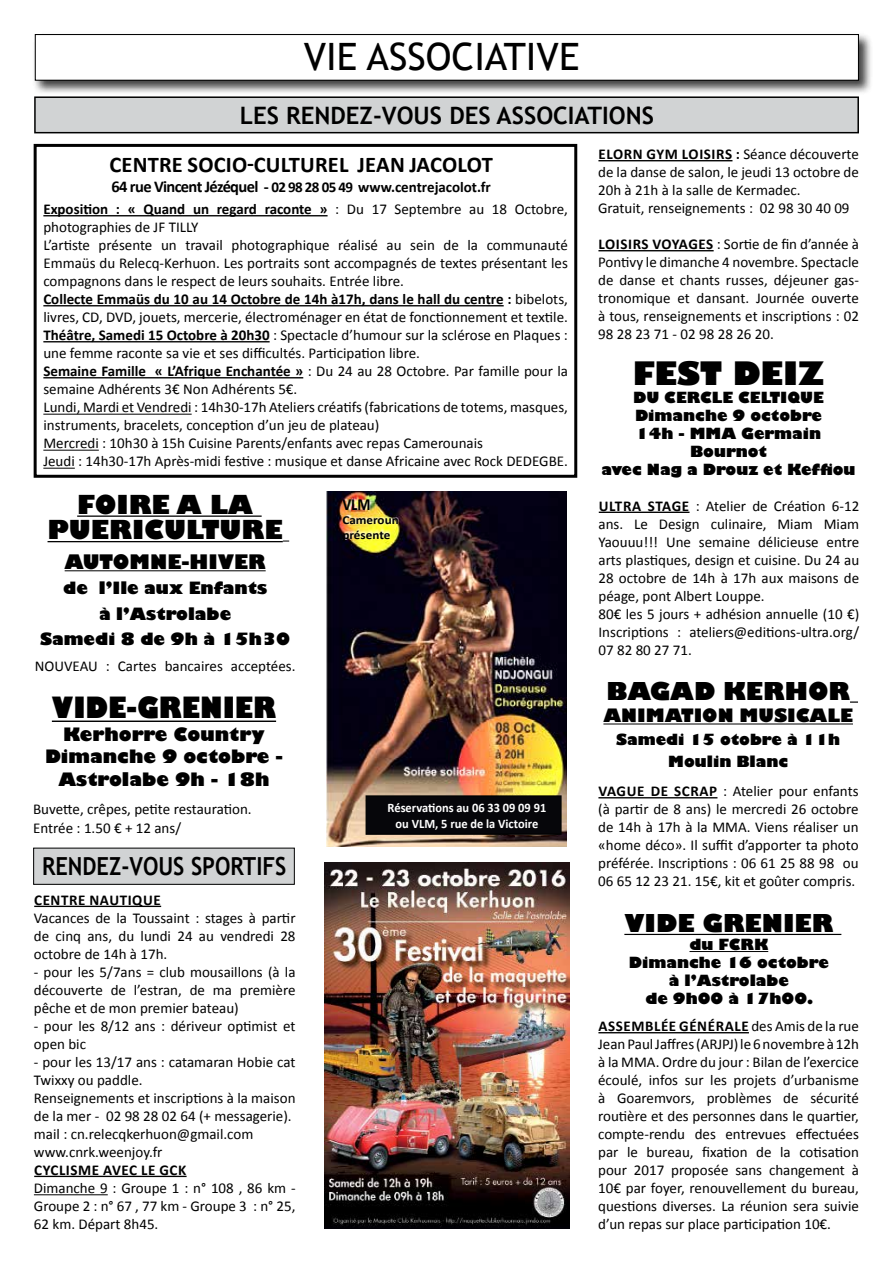
<style>
.page{position:relative;width:893px;height:1263px;background:#fff}
.page>*{position:absolute;margin:0;border:0;box-sizing:border-box;transform-origin:0 0}
.t1{font:37.65px "Trebuchet MS";color:#000}
.t2{font:800 31.5px "Gill Sans";color:#000}
.t3{font:800 28.5px "Gill Sans";color:#000;scale:.89 1}
.t4{font:800 25.5px "Gill Sans";color:#000}
.t5{font:700 24.9px "Trebuchet MS";color:#000;scale:.88 1}
.t6{font:700 24px "Trebuchet MS";color:#000}
.t7{font:800 24px "Gill Sans";color:#000}
.t8{font:700 22.5px "Calibri";letter-spacing:.01em;color:#000}
.t9{font:800 19.5px "Gill Sans";color:#000}
.t10{font:800 18px/22.5px "Gill Sans";color:#000;text-align:center}
.t11{font:700 17.1px "Calibri";color:#000;scale:.88 1}
.t12{font:800 16.5px/25.5px "Gill Sans";color:#000;text-align:center}
.t13{font:15px/18px "Calibri";color:#000}
.t14{font:800 15px/18px "Gill Sans";color:#000;text-align:center}
.t15{font:700 15px "Calibri";letter-spacing:.04em;color:#000}
.t16{font:700 13.05px/15.6px "Calibri";color:#fff;text-align:center;scale:.96 1}
.t17{font:700 12.15px/14.7px "Calibri";color:#000;scale:1.07 1}
.s1{font-size:16.5px}
.s2{font-weight:700}
</style>
<div class="page">
<div style="left:35px;top:97px;width:823px;height:36px;background:#d1d3d4"></div>
<div style="left:34px;top:96px;width:825px;height:37px;border:2px solid #000"></div>
<div style="left:33px;top:32px;width:840px;height:63px;background:#000;opacity:.75"></div>
<div style="left:35px;top:35px;width:823px;height:45px;background:#fff"></div>
<div style="left:35px;top:34px;width:824px;height:47px;border:1px solid #000"></div>
<div style="left:34px;top:848px;width:260px;height:36px;background:#d1d3d4"></div>
<div style="left:33px;top:848px;width:262px;height:37px;border:1px solid #000"></div>
<div style="left:34px;top:144px;width:543px;height:334px;border:3px solid #000"></div>
<hr style="left:77px;top:515px;width:185px;height:2px;background:#000">
<hr style="left:48px;top:541px;width:235px;height:1px;background:#000">
<hr style="left:65px;top:570px;width:201px;height:1px;background:#000">
<hr style="left:52px;top:720px;width:224px;height:2px;background:#000">
<img style="left:325px;top:862px;width:244px;height:367px">
<hr style="left:598px;top:160px;width:134px;height:1px;background:#000">
<hr style="left:598px;top:250px;width:116px;height:1px;background:#000">
<img style="left:327px;top:492px;width:240px;height:355px">
<div style="left:366px;top:795px;width:196px;height:40px;background:#06060a;border:1px solid #000101"></div>
<hr style="left:624px;top:934px;width:217px;height:1px;background:#000">
<hr style="left:689px;top:951px;width:79px;height:1px;background:#000">
<hr style="left:43px;top:215px;width:285px;height:1px;background:#000">
<hr style="left:43px;top:305px;width:461px;height:1px;background:#000">
<hr style="left:43px;top:341px;width:227px;height:1px;background:#000">
<hr style="left:43px;top:377px;width:260px;height:1px;background:#000">
<hr style="left:43px;top:414px;width:149px;height:1px;background:#000">
<hr style="left:43px;top:450px;width:56px;height:1px;background:#000">
<hr style="left:43px;top:468px;width:32px;height:1px;background:#000">
<hr style="left:599px;top:512px;width:90px;height:1px;background:#000">
<hr style="left:598px;top:1032px;width:151px;height:1px;background:#000">
<hr style="left:34px;top:906px;width:127px;height:1px;background:#000">
<hr style="left:34px;top:1176px;width:153px;height:1px;background:#000">
<hr style="left:34px;top:1194px;width:74px;height:1px;background:#000">
<hr style="left:598px;top:797px;width:119px;height:1px;background:#000">
<svg style="left:850px;top:701px;width:8px;height:2px"></svg>
<hr style="left:603px;top:723px;width:250px;height:1px;background:#000">
<h1 class="t1" style="left:304px;top:35px;width:277px">VIE ASSOCIATIVE</h1>
<h3 class="t6" style="left:240px;top:101px;width:416px">LES RENDEZ-VOUS DES ASSOCIATIONS</h3>
<h3 class="t8" style="left:109px;top:150px;width:51px">Centre</h3>
<h3 class="t8" style="left:188px;top:150px;width:306px">Socio-culture l Jean Jacolot</h3>
<p class="t15" style="left:111px;top:177px;width:381px"><span class="s1">64 rue Vincent Jézéquel -</span> 02 98 28 05 49 www.centrejacolot.fr</p>
<p class="t13" style="left:43px;top:200px;width:526px"><span class="s2">Exposition : « Quand un regard raconte »</span> : Du 17 Septembre au 18 Octobre, photographies de JF TILLY<br>L’artiste présente un travail photographique réalisé au sein de la communauté Emmaüs du Relecq-Kerhuon. Les portraits sont accompagnés de textes présentant les compagnons dans le respect de leurs souhaits. Entrée libre.<br><span class="s2">Collecte Emmaüs du 10 au 14 Octobre de 14h à17h, dans le hall du centre :</span> bibelots, livres, CD, DVD, jouets, mercerie, électroménager en état de fonctionnement et textile.<br><span class="s2">Théâtre, Samedi 15 Octobre à 20h30</span> : Spectacle d’humour sur la sclérose en Plaques : une femme raconte sa vie et ses difficultés. Participation libre.<br><span class="s2">Semaine Famille « L’Afrique Enchantée »</span> : Du 24 au 28 Octobre. Par famille pour la semaine Adhérents 3€ Non Adhérents 5€.<br>Lundi, Mardi et Vendredi : 14h30-17h Ateliers créatifs (fabrications de totems, masques, instruments, bracelets, conception d’un jeu de plateau)<br>Mercredi : 10h30 à 15h Cuisine Parents/enfants avec repas Camerounais<br>Jeudi : 14h30-17h Après-midi festive : musique et danse Africaine avec Rock DEDEGBE.</p>
<h3 class="t4" style="left:77px;top:488px;width:37px">FOIRE</h3>
<h3 class="t4" style="left:176px;top:488px;width:56px">A LA</h3>
<h3 class="t4" style="left:48px;top:514px;width:42px">PUERICULTURE</h3>
<h3 class="t9" style="left:65px;top:549px;width:18px">AUTOMNE</h3>
<h3 class="t9" style="left:181px;top:549px;width:25px">-HIVER</h3>
<p class="t12" style="left:40px;top:577px;width:252px">de l’Ile aux Enfants<br>à l’Astrolabe<br>Samedi 8 de 9h à 15h30</p>
<p class="t13" style="left:35px;top:657px;width:262px">NOUVEAU : Cartes bancaires acceptées.</p>
<h3 class="t3" style="left:52px;top:690px;width:253px">Vide-grenier</h3>
<p class="t10" style="left:45px;top:724px;width:239px">Kerhorre Country<br>Dimanche 9 octobre -<br>Astrolabe 9h - 18h</p>
<p class="t13" style="left:33px;top:799px;width:220px;line-height:19.5px">Buvette, crêpes, petite restauration.<br>Entrée : 1.50 € + 12 ans/</p>
<h3 class="t5" style="left:42px;top:851px;width:277px">RENDEZ-VOUS SPORTIFS</h3>
<p class="t15" style="left:34px;top:890px;width:128px">CENTRE NAUTIQUE</p>
<p class="t13" style="left:34px;top:909px;width:263px;text-align:justify">Vacances de la Toussaint : stages à partir de cinq ans, du lundi 24 au vendredi 28 octobre de 14h à 17h.</p>
<p class="t13" style="left:34px;top:963px;width:263px;text-align:justify">- pour les 5/7ans = club mousaillons (à la découverte de l’estran, de ma première pêche et de mon premier bateau)</p>
<p class="t13" style="left:34px;top:1017px;width:263px">- pour les 8/12 ans : dériveur optimist et open bic</p>
<p class="t13" style="left:34px;top:1053px;width:263px">- pour les 13/17 ans : catamaran Hobie cat Twixxy ou paddle.<br>Renseignements et inscriptions à la maison de la mer - 02 98 28 02 64 (+ messagerie). mail : cn.relecqkerhuon@gmail.com www.cnrk.weenjoy.fr</p>
<p class="t15" style="left:34px;top:1160px;width:47px">cyclisme</p>
<p class="t15" style="left:103px;top:1160px;width:10px">avec</p>
<p class="t15" style="left:141px;top:1160px;width:47px">legck</p>
<p class="t13" style="left:34px;top:1179px;width:263px;text-align:justify">Dimanche 9 : Groupe 1 : n° 108 , 86 km - Groupe 2 : n° 67 , 77 km - Groupe 3 : n° 25, 62 km. Départ 8h45.</p>
<p class="t11" style="left:342px;top:494px;width:34px">VLM</p>
<p class="t17" style="left:342px;top:513px;width:54px">Cameroun présente</p>
<p class="t16" style="left:388px;top:800px;width:167px">Réservations au 06 33 09 09 91 ou VLM, 5 rue de la Victoire</p>
<p class="t13" style="left:598px;top:145px;width:262px"><span class="s2">elorn gym loisirs :</span> Séance découverte de la danse de salon, le jeudi 13 octobre de 20h à 21h à la salle de Kermadec.<br>Gratuit, renseignements : 02 98 30 40 09</p>
<p class="t13" style="left:598px;top:235px;width:262px;text-align:justify"><span class="s2">LOISI RS VOYAGES</span> : Sortie de fin d’année à Pontivy le dimanche 4 novembre. Spectacle de danse et chants russes, déjeuner gas&shy;tronomique et dansant. Journée ouverte à tous, renseignements et inscriptions : 02<br>98 28 23 71 - 02 98 28 26 20.</p>
<h2 class="t2" style="left:633px;top:354px;width:193px">fest deiz</h2>
<p class="t14" style="left:633px;top:390px;width:14px">DU</p>
<p class="t14" style="left:664px;top:390px;width:13px">CERCLE</p>
<p class="t14" style="left:635px;top:390px;width:189px;text-align:left;text-indent:103px">CELTIQUE<br>Dimanche 9 octobre<br>14h - MMA</p>
<p class="t14" style="left:741px;top:426px;width:81px">Germain</p>
<p class="t14" style="left:690px;top:444px;width:79px">Bournot</p>
<p class="t14" style="left:601px;top:462px;width:256px">avec Nag a Drouz et Keffiou</p>
<p class="t13" style="left:598px;top:497px;width:262px"><span class="s2">ULTRA STAGE</span> : Atelier de Création 6-12 ans. Le Design culinaire, Miam Miam Yaouuu!!! Une semaine délicieuse entre arts plastiques, design et cuisine. Du 24 au 28 octobre de 14h à 17h aux maisons de péage, pont Albert Louppe.<br>80€ les 5 jours + adhésion annuelle (10 €)<br>Inscriptions : ateliers@editions-ultra.org/ 07 82 80 27 71.</p>
<h3 class="t7" style="left:606px;top:676px;width:245px">bagad kerhor</h3>
<p class="t10" style="left:603px;top:706px;width:251px">animation musicale</p>
<p class="t14" style="left:616px;top:729px;width:226px;line-height:22.5px">Samedi 15 otobre à 11h<br>Moulin Blanc</p>
<p class="t13" style="left:598px;top:782px;width:262px;text-align:justify"><span class="s2">VAGUE DE SCRAP</span> : Atelier pour enfants (à partir de 8 ans) le mercredi 26 octobre de 14h à 17h à la MMA. Viens réaliser un «home déco». Il suffit d’apporter ta photo préférée. Inscriptions : 06 61 25 88 98 ou 06 65 12 23 21. 15€, kit et goûter compris.</p>
<h3 class="t7" style="left:624px;top:908px;width:19px">VIDE</h3>
<h3 class="t7" style="left:703px;top:908px;width:20px">GRENIER</h3>
<p class="t14" style="left:629px;top:936px;width:201px">du FCRK<br>Dimanche 16 octobre à l’Astrolabe<br>de 9h00 à 17h00.</p>
<p class="t13" style="left:598px;top:1017px;width:262px;text-align:justify;text-indent:47px"><span class="s2">blée g énérale</span> des Amis de la rue Jean Paul Jaffres (ARJPJ) le 6 novembre à 12h à la MMA. Ordre du jour : Bilan de l’exercice écoulé, infos sur les projets d’urbanisme à Goaremvors, problèmes de sécurité routière et des personnes dans le quartier, compte-rendu des entrevues effectuées par le bureau, fixation de la cotisation pour 2017 proposée sans changement à 10€ par foyer, renouvellement du bureau, questions diverses. La réunion sera suivie d’un repas sur place participation 10€.</p>
<p class="t15" style="left:598px;top:1017px;width:10px">assem</p>
</div>
